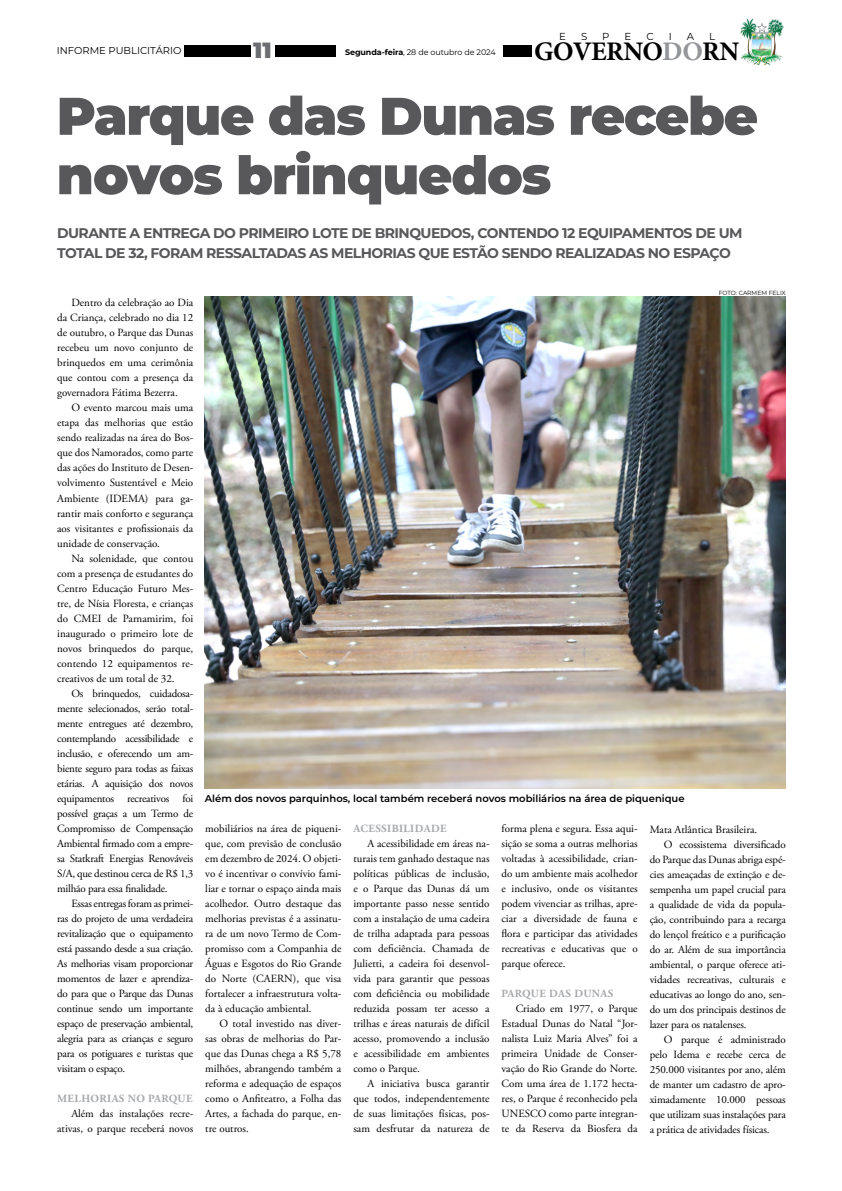
<style>
.page{position:relative;width:842px;height:1191px;background:#fff}
.page>*{position:absolute;margin:0;border:0;box-sizing:border-box;transform-origin:0 0}
.t1{font:900 52.8px/59.4px "Montserrat";letter-spacing:-.025em;color:#58585b}
.t2{font:700 26.8px "Minion Pro";letter-spacing:-.02em;color:#000}
.t3{font:900 22px "Montserrat";color:#6d6e71}
.t4{font:700 14px/20px "Montserrat";letter-spacing:-.04em;color:#58585b}
.t5{font:11px/15px "Adobe Garamond Pro";letter-spacing:-.01em;color:#000;text-align:justify}
.t6{font:700 11px "Adobe Garamond Pro";letter-spacing:.035em;color:#a7a9ac}
.t7{font:10.1px "Montserrat";color:#000}
.t8{font:600 10px "Montserrat";color:#000}
.t9{font:10px "Montserrat";color:#000}
.t10{font:8px "Montserrat";letter-spacing:-.01em;color:#000}
.t11{font:6px "Montserrat";color:#000}
.s1{font-weight:700}
.s2{color:#939598}
</style>
<div class="page">
<div style="left:503px;top:45px;width:28px;height:12px;background:#000"></div>
<div style="left:184px;top:45px;width:151px;height:12px;background:#000"></div>
<div style="left:251px;top:37px;width:23px;height:22px;background:#fff"></div>
<img style="left:740px;top:18px;width:44px;height:46px">
<img style="left:205px;top:297px;width:581px;height:491px">
<p class="t7" style="left:559px;top:29px;width:8px">E</p>
<p class="t7" style="left:581px;top:29px;width:8px">S</p>
<p class="t7" style="left:602px;top:29px;width:9px">P</p>
<p class="t7" style="left:624px;top:29px;width:8px">E</p>
<p class="t7" style="left:646px;top:29px;width:9px">C</p>
<p class="t7" style="left:669px;top:29px;width:5px">I</p>
<p class="t7" style="left:687px;top:29px;width:9px">A</p>
<p class="t7" style="left:709px;top:29px;width:7px">L</p>
<p class="t9" style="left:57px;top:44px;width:126px">INFORME PUBLICITÁRIO</p>
<p class="t10" style="left:345px;top:47px;width:152px"><span class="s1">Segunda-feira</span>, 28 de outubro de 2024</p>
<h2 class="t2" style="left:534px;top:33px;width:207px">GOVERNO<span class="s2">DO</span>RN</h2>
<h3 class="t3" style="left:253px;top:34px;width:20px">11</h3>
<h1 class="t1" style="left:57px;top:83px;width:703px">Parque das Dunas recebe novos brinquedos</h1>
<p class="t4" style="left:57px;top:222px;width:687px">DURANTE A ENTREGA DO PRIMEIRO LOTE DE BRINQUEDOS, CONTENDO 12 EQUIPAMENTOS DE UM<br>TOTAL DE 32, FORAM RESSALTADAS AS MELHORIAS QUE ESTÃO SENDO REALIZADAS NO ESPAÇO</p>
<p class="t5" style="left:57px;top:296px;width:138px;text-indent:14px">Dentro da celebração ao Dia da Criança, celebrado no dia 12 de outubro, o Parque das Dunas recebeu um novo conjunto de brinquedos em uma cerimônia que contou com a presença da governadora Fátima Bezerra.</p>
<p class="t5" style="left:57px;top:401px;width:138px;text-indent:14px">O evento marcou mais uma etapa das melhorias que estão sendo realizadas na área do Bos&shy;que dos Namorados, como parte das ações do Instituto de Desen&shy;volvimento Sustentável e Meio Ambiente (IDEMA) para ga&shy;rantir mais conforto e segurança aos visitantes e profissionais da unidade de conservação.</p>
<p class="t5" style="left:57px;top:551px;width:138px;text-indent:14px">Na solenidade, que contou com a presença de estudantes do Centro Educação Futuro Mes&shy;tre, de Nísia Floresta, e crianças do CMEI de Parnamirim, foi inaugurado o primeiro lote de novos brinquedos do parque, contendo 12 equipamentos re&shy;creativos de um total de 32.</p>
<p class="t5" style="left:57px;top:686px;width:138px;text-indent:14px">Os brinquedos, cuidadosa&shy;mente selecionados, serão total&shy;mente entregues até dezembro, contemplando acessibilidade e inclusão, e oferecendo um am&shy;biente seguro para todas as faixas etárias. A aquisição dos novos equipamentos recreativos foi possível graças a um Termo de Compromisso de Compensação Ambiental firmado com a empre&shy;sa Statkraft Energias Renováveis S/A, que destinou cerca de R$ 1,3 milhão para essa finalidade.</p>
<p class="t5" style="left:57px;top:896px;width:138px;text-indent:14px">Essas entregas foram as primei&shy;ras do projeto de uma verdadeira revitalização que o equipamento está passando desde a sua criação.<br>As melhorias visam proporcionar momentos de lazer e aprendiza&shy;do para que o Parque das Dunas continue sendo um importante espaço de preservação ambiental, alegria para as crianças e seguro para os potiguares e turistas que visitam o espaço.</p>
<p class="t6" style="left:57px;top:1092px;width:137px">MELHORIAS NO PARQUE</p>
<p class="t5" style="left:57px;top:1106px;width:138px;text-align:right">Além das instalações recre&shy;ativas, o parque receberá novos</p>
<p class="t11" style="left:719px;top:288px;width:68px">FOTO: CARMEM FELIX</p>
<p class="t8" style="left:205px;top:791px;width:481px">Além dos novos parquinhos, local também receberá novos mobiliários na área de piquenique</p>
<p class="t5" style="left:205px;top:821px;width:138px">mobiliários na área de piqueni&shy;que, com previsão de conclusão em dezembro de 2024. O objeti&shy;vo é incentivar o convívio fami&shy;liar e tornar o espaço ainda mais acolhedor. Outro destaque das melhorias previstas é a assinatu&shy;ra de um novo Termo de Com&shy;promisso com a Companhia de Águas e Esgotos do Rio Grande do Norte (CAERN), que visa fortalecer a infraestrutura volta&shy;da à educação ambiental.</p>
<p class="t5" style="left:205px;top:1016px;width:138px;text-indent:14px">O total investido nas diver&shy;sas obras de melhorias do Par&shy;que das Dunas chega a R$ 5,78 milhões, abrangendo também a reforma e adequação de espaços como o Anfiteatro, a Folha das Artes, a fachada do parque, en&shy;tre outros.</p>
<p class="t6" style="left:353px;top:822px;width:95px">ACESSIBILIDADE</p>
<p class="t5" style="left:353px;top:836px;width:138px;text-indent:14px">A acessibilidade em áreas na&shy;turais tem ganhado destaque nas políticas públicas de inclusão, e o Parque das Dunas dá um importante passo nesse sentido com a instalação de uma cadeira de trilha adaptada para pessoas com deficiência. Chamada de Julietti, a cadeira foi desenvol&shy;vida para garantir que pessoas com deficiência ou mobilidade reduzida possam ter acesso a trilhas e áreas naturais de difícil acesso, promovendo a inclusão e acessibilidade em ambientes como o Parque.</p>
<p class="t5" style="left:353px;top:1076px;width:138px;text-indent:14px">A iniciativa busca garantir que todos, independentemente de suas limitações físicas, pos&shy;sam desfrutar da natureza de</p>
<p class="t5" style="left:501px;top:821px;width:138px">forma plena e segura. Essa aqui&shy;sição se soma a outras melhorias voltadas à acessibilidade, crian&shy;do um ambiente mais acolhedor e inclusivo, onde os visitantes podem vivenciar as trilhas, apre&shy;ciar a diversidade de fauna e flora e participar das atividades recreativas e educativas que o parque oferece.</p>
<p class="t6" style="left:502px;top:987px;width:113px">PARQUE DAS DUNAS</p>
<p class="t5" style="left:501px;top:1001px;width:138px;text-indent:14px">Criado em 1977, o Parque Estadual Dunas do Natal “Jor&shy;nalista Luiz Maria Alves” foi a primeira Unidade de Conser&shy;vação do Rio Grande do Norte.<br>Com uma área de 1.172 hecta&shy;res, o Parque é reconhecido pela UNESCO como parte integran&shy;te da Reserva da Biosfera da</p>
<p class="t5" style="left:650px;top:822px;width:109px">Mata Atlântica Brasileira.</p>
<p class="t5" style="left:664px;top:837px;width:123px">O ecossistema diversificado</p>
<p class="t5" style="left:650px;top:852px;width:138px">do Parque das Dunas abriga espé-</p>
<p class="t5" style="left:650px;top:867px;width:138px">cies ameaçadas de extinção e de-</p>
<p class="t5" style="left:650px;top:882px;width:138px">sempenha um papel crucial para</p>
<p class="t5" style="left:650px;top:897px;width:138px">a qualidade de vida da popula-</p>
<p class="t5" style="left:650px;top:912px;width:138px">ção, contribuindo para a recarga</p>
<p class="t5" style="left:650px;top:927px;width:138px">do lençol freático e a purificação</p>
<p class="t5" style="left:650px;top:942px;width:138px">do ar. Além de sua importância</p>
<p class="t5" style="left:650px;top:957px;width:138px">ambiental, o parque oferece ati-</p>
<p class="t5" style="left:650px;top:972px;width:138px">vidades recreativas, culturais e</p>
<p class="t5" style="left:650px;top:987px;width:138px">educativas ao longo do ano, sen-</p>
<p class="t5" style="left:650px;top:1002px;width:138px">do um dos principais destinos de</p>
<p class="t5" style="left:650px;top:1017px;width:98px">lazer para os natalenses.</p>
<p class="t5" style="left:664px;top:1032px;width:123px">O parque é administrado</p>
<p class="t5" style="left:650px;top:1047px;width:138px">pelo Idema e recebe cerca de</p>
<p class="t5" style="left:650px;top:1062px;width:138px">250.000 visitantes por ano, além</p>
<p class="t5" style="left:650px;top:1077px;width:138px">de manter um cadastro de apro-</p>
<p class="t5" style="left:650px;top:1092px;width:138px">ximadamente 10.000 pessoas</p>
<p class="t5" style="left:650px;top:1107px;width:138px">que utilizam suas instalações para</p>
<p class="t5" style="left:650px;top:1122px;width:122px">a prática de atividades físicas.</p>
</div>
